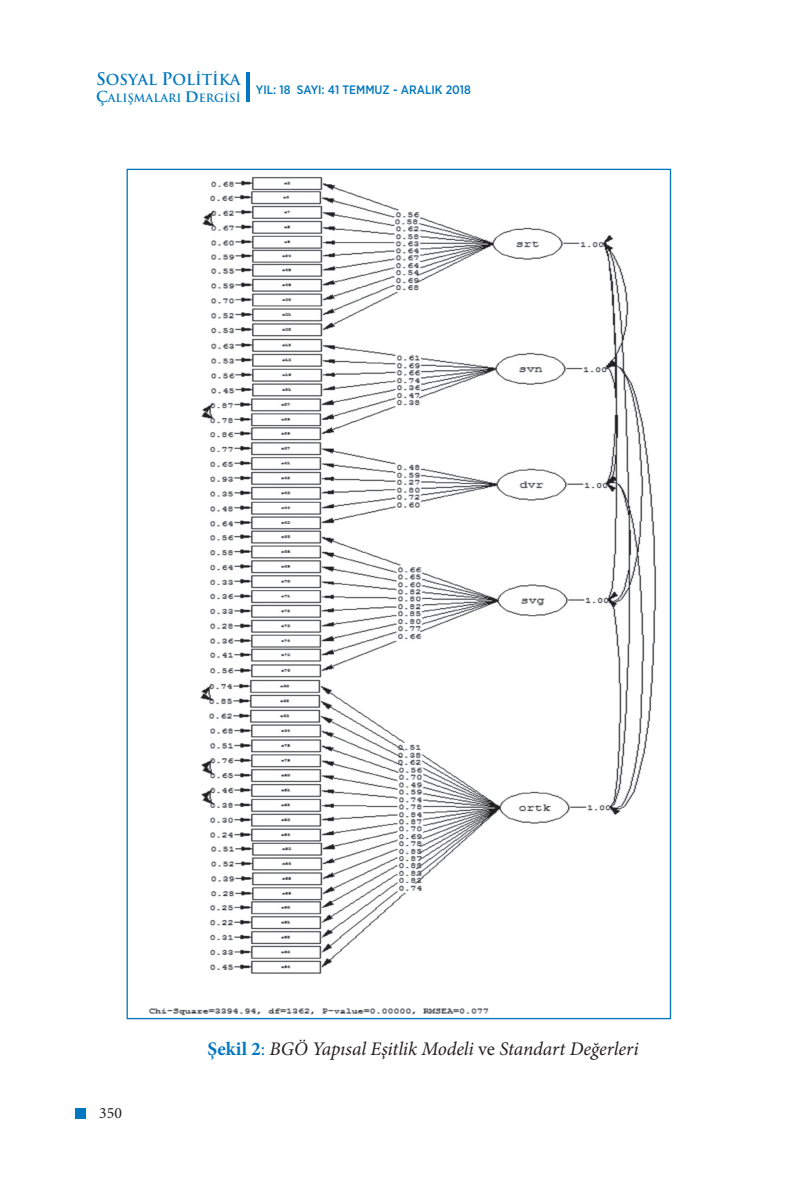
<style>
.page{position:relative;width:794px;height:1191px;background:#fff}
.page>*{position:absolute;margin:0;border:0;box-sizing:border-box;transform-origin:0 0}
.t1{font:italic 19.25px "Minion Pro";letter-spacing:-.01em;color:#231f20}
.t2{font:15.75px "Minion Pro";color:#231f20}
.t3{font:700 14.7px "Trajan Pro";color:#0077c0}
.t4{font:500 12.25px "Gotham Narrow";color:#0077c0}
.t5{font:700 11.2px "Trajan Pro";color:#0077c0}
.s1{font-size:16.97px}
.s2{font-size:14.7px}
.s3{font-size:16.62px}
.s4{font-weight:700;font-style:normal;color:#0077c0}
.s5{font-style:normal;color:#0077c0}
.s6{font-style:normal}
</style>
<div class="page">
<hr style="left:247px;top:72px;width:3px;height:30px;background:#0077c0">
<div style="left:75px;top:1107px;width:11px;height:11px;background:#0077c0"></div>
<img style="left:148px;top:176px;width:509px;height:840px">
<p class="t3" style="left:96px;top:71px;width:146px"><span class="s1">S</span>OSYAL <span class="s1">P</span>OLİTİKA</p>
<p class="t5" style="left:96px;top:91px;width:146px"><span class="s2">Ç</span>ALIŞMALARI <span class="s3">d</span>ERGİSİ</p>
<p class="t4" style="left:256px;top:82px;width:216px">YIL: 18 SAYI: 41 TEMMUZ - ARALIK 2018</p>
<p class="t2" style="left:99px;top:1102px;width:24px">350</p>
<p class="t1" style="left:207px;top:1036px;width:433px"><span class="s4">Şekil 2</span><span class="s5">:</span> BGÖ Yapısal Eşitlik Modeli <span class="s6">ve</span> Standart Değerleri</p>
</div>
